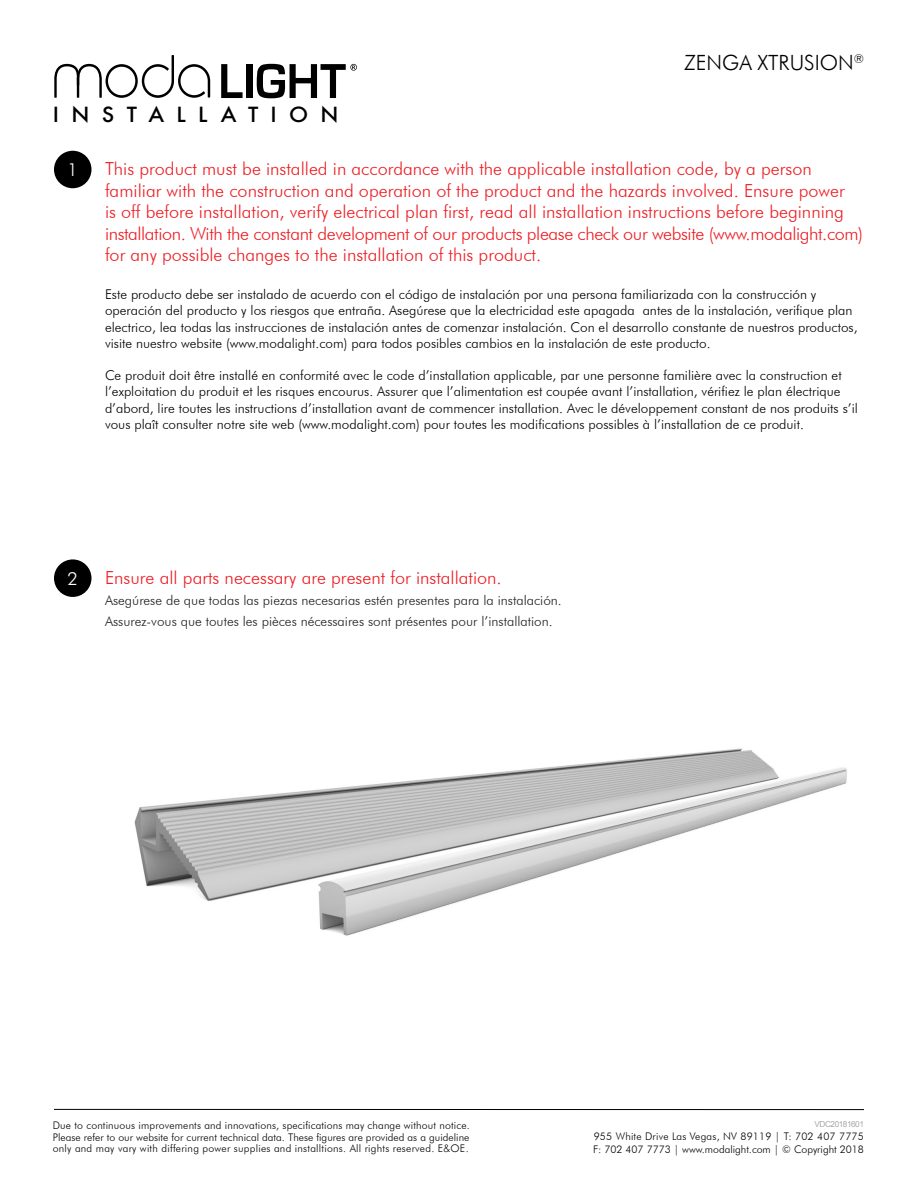
<style>
.page{position:relative;width:918px;height:1188px;background:#fff}
.page>*{position:absolute;margin:0;border:0;box-sizing:border-box;transform-origin:0 0}
.t1{font:300 21px "Futura BT";color:#000001}
.t2{font:500 20.25px "Futura";letter-spacing:.575em;color:#000001;scale:1.05 1}
.t3{font:300 18px "Futura BT";color:#ee1d23}
.t4{font:300 18px/21.6px "Futura BT";letter-spacing:-.025em;color:#ee1d23}
.t5{font:300 18px "Futura BT";color:#fff}
.t6{font:300 13.5px/16.2px "Futura BT";color:#000}
.t7{font:300 13.5px "Futura BT";color:#231f20}
.t8{font:300 10.5px/11.2px "Futura BT";letter-spacing:.02em;color:#000001;text-align:justify}
.t9{font:300 10.5px/12.6px "Futura BT";color:#000001}
.t10{font:8.25px "Arial";letter-spacing:-.055em;color:#a8a9ad}
</style>
<div class="page">
<svg style="left:54px;top:55px;width:156px;height:43px"></svg>
<svg style="left:221px;top:64px;width:22px;height:34px"></svg>
<div style="left:246px;top:64px;width:6px;height:34px;background:#000001"></div>
<svg style="left:257px;top:64px;width:100px;height:34px"></svg>
<hr style="left:54px;top:1109px;width:810px;height:1px;background:#000001">
<div style="left:54px;top:151px;width:38px;height:37px;background:#000;border-radius:50%"></div>
<div style="left:54px;top:559px;width:38px;height:38px;background:#000;border-radius:50%"></div>
<img style="left:134px;top:748px;width:713px;height:188px">
<h2 class="t2" style="left:53px;top:101px;width:274px">INSTALLATION</h2>
<p class="t1" style="left:684px;top:50px;width:181px">ZENGA XTRUSION<sup>®</sup></p>
<p class="t5" style="left:68px;top:159px;width:12px">1</p>
<p class="t3" style="left:105px;top:158px;width:708px">This product must be installed in accordance with the applicable installation code, by a person</p>
<p class="t3" style="left:105px;top:179px;width:741px">familiar with the construction and operation of the product and the hazards involved. Ensure power</p>
<p class="t3" style="left:105px;top:201px;width:741px">is off before installation, verify electrical plan first, read all installation instructions before beginning</p>
<p class="t4" style="left:105px;top:222px;width:760px">installation. With the constant development of our products please check our website (www.modalight.com) for any possible changes to the installation of this product.</p>
<p class="t6" style="left:105px;top:286px;width:754px">Este producto debe ser instalado de acuerdo con el código de instalación por una persona familiarizada con la construcción y operación del producto y los riesgos que entraña. Asegúrese que la electricidad este apagada antes de la instalación, verifique plan electrico, lea todas las instrucciones de instalación antes de comenzar instalación. Con el desarrollo constante de nuestros productos, visite nuestro website (www.modalight.com) para todos posibles cambios en la instalación de este producto.</p>
<p class="t6" style="left:105px;top:367px;width:754px">Ce produit doit être installé en conformité avec le code d’installation applicable, par une personne familière avec la construction et l’exploitation du produit et les risques encourus. Assurer que l’alimentation est coupée avant l’installation, vérifiez le plan électrique d’abord, lire toutes les instructions d’installation avant de commencer installation. Avec le développement constant de nos produits s’il vous plaît consulter notre site web (www.modalight.com) pour toutes les modifications possibles à l’installation de ce produit.</p>
<p class="t5" style="left:68px;top:568px;width:12px">2</p>
<p class="t3" style="left:105px;top:566px;width:398px">Ensure all parts necessary are present for installation.</p>
<p class="t7" style="left:105px;top:592px;width:458px">Asegúrese de que todas las piezas necesarias estén presentes para la instalación.</p>
<p class="t7" style="left:105px;top:613px;width:449px">Assurez-vous que toutes les pièces nécessaires sont présentes pour l’installation.</p>
<p class="t8" style="left:53px;top:1120px;width:418px">Due to continuous improvements and innovations, specifications may change without notice.<br>Please refer to our website for current technical data. These figures are provided as a guideline only and may vary with differing power supplies and installtions. All rights reserved. E&amp;OE.</p>
<p class="t10" style="left:815px;top:1119px;width:51px">VDC20181601</p>
<p class="t9" style="left:593px;top:1130px;width:272px">955 White Drive Las Vegas, NV 89119 | T: 702 407 7775<br>F: 702 407 7773 | www.modalight.com | © Copyright 2018</p>
</div>
